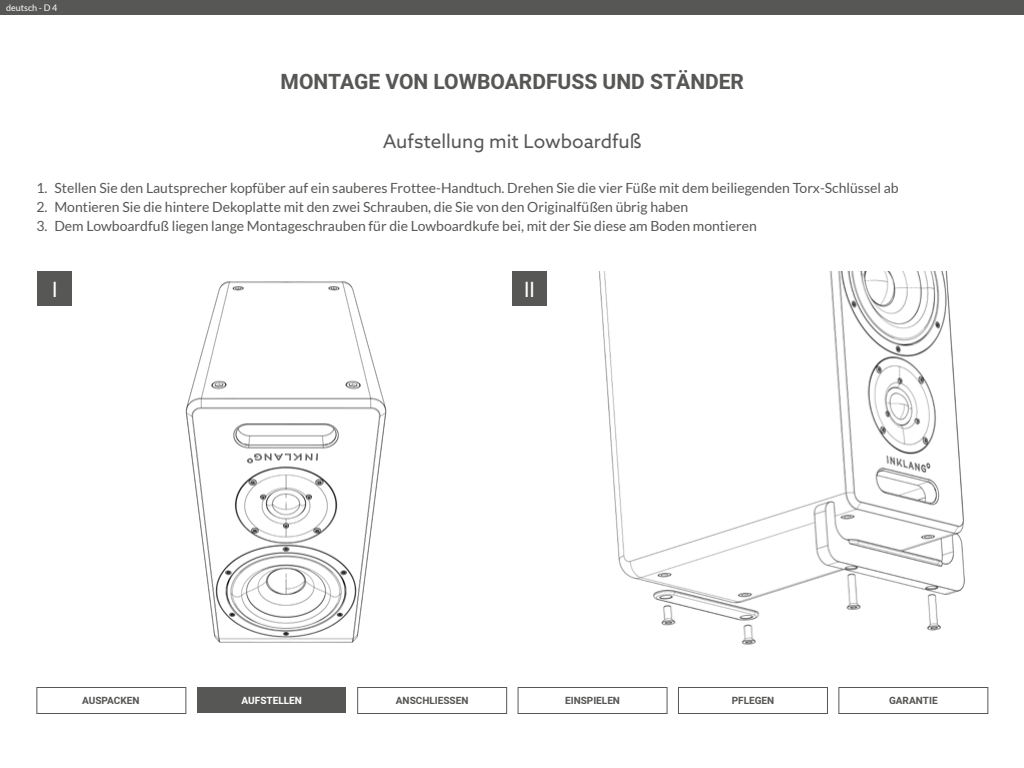
<style>
.page{position:relative;width:1024px;height:768px;background:#fff}
.page>*{position:absolute;margin:0;border:0;box-sizing:border-box;transform-origin:0 0}
.t1{font:700 21px "Heebo";color:#575756}
.t2{font:21px "Azo Web";color:#fff}
.t3{font:19px "Azo Web";color:#575756}
.t4{font:14px "Lato";color:#575756}
.t5{font:700 10px "Heebo";color:#575756}
.t6{font:700 10px "Heebo";color:#fff}
.t7{font:9px "Lato";color:#fff}
</style>
<div class="page">
<img style="left:185px;top:281px;width:202px;height:362px">
<img style="left:598px;top:271px;width:367px;height:374px">
<div style="left:37px;top:271px;width:35px;height:35px;background:#575756"></div>
<div style="left:512px;top:271px;width:35px;height:35px;background:#575756"></div>
<div style="left:197px;top:687px;width:149px;height:26px;background:#575756"></div>
<div style="left:36px;top:687px;width:150px;height:27px;border:1px solid #575756"></div>
<div style="left:357px;top:687px;width:150px;height:27px;border:1px solid #575756"></div>
<div style="left:518px;top:687px;width:150px;height:27px;border:1px solid #575756"></div>
<div style="left:678px;top:687px;width:150px;height:27px;border:1px solid #575756"></div>
<div style="left:838px;top:687px;width:150px;height:27px;border:1px solid #575756"></div>
<div style="left:0;top:0;width:1024px;height:15px;background:#575756"></div>
<p class="t7" style="left:6px;top:3px;width:53px">deutsch - D 4</p>
<h1 class="t1" style="left:281px;top:67px;width:465px">MONTAGE VON LOWBOARDFUSS UND STÄNDER</h1>
<h2 class="t3" style="left:383px;top:129px;width:260px">Aufstellung mit Lowboardfuß</h2>
<p class="t4" style="left:36px;top:180px;width:864px">1. Stellen Sie den Lautsprecher kopfüber auf ein sauberes Frottee-Handtuch. Drehen Sie die vier Füße mit dem beiliegenden Torx-Schlüssel ab</p>
<p class="t4" style="left:36px;top:199px;width:653px">2. Montieren Sie die hintere Dekoplatte mit den zwei Schrauben, die Sie von den Originalfüßen übrig haben</p>
<p class="t4" style="left:36px;top:218px;width:722px">3. Dem Lowboardfuß liegen lange Montageschrauben für die Lowboardkufe bei, mit der Sie diese am Boden montieren</p>
<h1 class="t2" style="left:52px;top:276px;width:7px">I</h1>
<h1 class="t2" style="left:524px;top:276px;width:12px">II</h1>
<p class="t5" style="left:82px;top:694px;width:59px">AUSPACKEN</p>
<p class="t6" style="left:242px;top:694px;width:62px">AUFSTELLEN</p>
<p class="t5" style="left:396px;top:694px;width:74px">ANSCHLIESSEN</p>
<p class="t5" style="left:565px;top:694px;width:56px">EINSPIELEN</p>
<p class="t5" style="left:732px;top:694px;width:44px">PFLEGEN</p>
<p class="t5" style="left:889px;top:694px;width:50px">GARANTIE</p>
</div>
